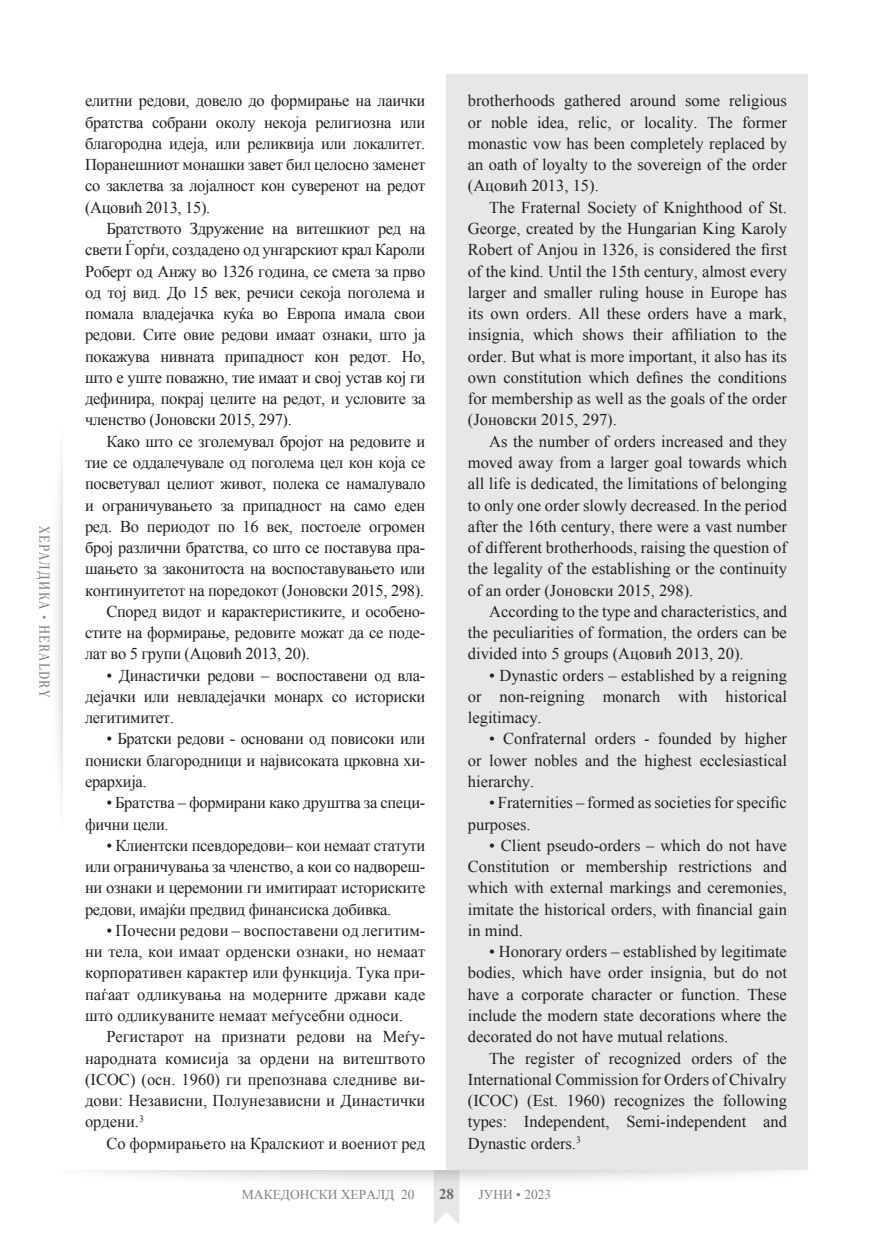
<style>
.page{position:relative;width:872px;height:1255px;background:#fff}
.page>*{position:absolute;margin:0;border:0;box-sizing:border-box;transform-origin:0 0}
._1_ГЛАВЕН_ТЕКСТ{font:16.5px/21.3px "Times New Roman";color:#231f20;text-align:justify}
._1_ГЛАВЕН_ТЕКСТ-2{font:16.5px/21.3px "Times New Roman";letter-spacing:-.02em;color:#231f20}
.t1{font:700 15px "Times New Roman";color:#6c6d70}
.t2{font:13.5px "Times New Roman";color:#808285}
.t3{font:13.5px "Skola Serif Cn";letter-spacing:.1em;color:#808285}
</style>
<div class="page">
<img style="left:90px;top:1170px;width:692px;height:54px">
<div style="left:446px;top:74px;width:362px;height:1095px;background:#e6e7e9"></div>
<p class="t3" style="left:53px;top:526px;width:173px;rotate:90deg">ХЕРАЛДИКА • HERALDRY</p>
<p class="_1_ГЛАВЕН_ТЕКСТ" style="left:85px;top:90px;width:342px">елитни редови, довело до формирање на лаички братства собрани околу некоја религиозна или благородна идеја, или реликвија или локалитет.<br>Поранешниот монашки завет бил целосно заменет со заклетва за лојалност кон суверенот на редот (Ацовиħ 2013, 15).</p>
<p class="_1_ГЛАВЕН_ТЕКСТ" style="left:85px;top:217px;width:342px;text-indent:21px">Братството Здружение на витешкиот ред на свети Ѓорѓи, создадено од унгарскиот крал Кароли Роберт од Анжу во 1326 година, се смета за прво од тој вид. До 15 век, речиси секоја поголема и помала владејачка куќа во Европа имала свои редови. Сите овие редови имаат ознаки, што ја покажува нивната припадност кон редот. Но, што е уште поважно, тие имаат и свој устав кој ги дефинира, покрај целите на редот, и условите за членство (Јоновски 2015, 297).</p>
<p class="_1_ГЛАВЕН_ТЕКСТ" style="left:85px;top:430px;width:342px;text-indent:21px">Како што се зголемувал бројот на редовите и тие се оддалечувале од поголема цел кон која се посветувал целиот живот, полека се намалувало и ограничувањето за припадност на само еден ред. Во периодот по 16 век, постоеле огромен број различни братства, со што се поставува пра&shy;шањето за законитоста на воспоставувањето или континуитетот на поредокот (Јоновски 2015, 298).</p>
<p class="_1_ГЛАВЕН_ТЕКСТ" style="left:85px;top:600px;width:342px;text-indent:21px">Според видот и карактеристиките, и особено&shy;стите на формирање, редовите можат да се поде&shy;лат во 5 групи (Ацовиħ 2013, 20).</p>
<p class="_1_ГЛАВЕН_ТЕКСТ" style="left:85px;top:664px;width:342px;text-indent:21px">• Династички редови – воспоставени од вла&shy;дејачки или невладејачки монарх со историски легитимитет.</p>
<p class="_1_ГЛАВЕН_ТЕКСТ" style="left:85px;top:728px;width:342px;text-indent:21px">• Братски редови - основани од повисоки или пониски благородници и највисоката црковна хи&shy;ерархија.</p>
<p class="_1_ГЛАВЕН_ТЕКСТ-2" style="left:85px;top:791px;width:342px;text-indent:21px">• Братства – формирани како друштва за специ&shy;фични цели.</p>
<p class="_1_ГЛАВЕН_ТЕКСТ" style="left:85px;top:834px;width:342px;text-indent:21px">• Клиентски псевдоредови– кои немаат статути или ограничувања за членство, а кои со надвореш&shy;ни ознаки и церемонии ги имитираат историските редови, имајќи предвид финансиска добивка.</p>
<p class="_1_ГЛАВЕН_ТЕКСТ" style="left:85px;top:919px;width:342px;text-indent:21px">• Почесни редови – воспоставени од легитим&shy;ни тела, кои имаат орденски ознаки, но немаат корпоративен карактер или функција. Тука при&shy;паѓаат одликувања на модерните држави каде што одликуваните немаат меѓусебни односи.</p>
<p class="_1_ГЛАВЕН_ТЕКСТ" style="left:85px;top:1025px;width:342px;text-indent:21px">Регистарот на признати редови на Меѓу&shy;народната комисија за ордени на витештвото (ICOC) (осн. 1960) ги препознава следниве ви&shy;дови: Независни, Полунезависни и Династички ордени.<sup>3</sup></p>
<p class="_1_ГЛАВЕН_ТЕКСТ" style="left:106px;top:1132px;width:320px">Со формирањето на Кралскиот и воениот ред</p>
<p class="_1_ГЛАВЕН_ТЕКСТ" style="left:468px;top:90px;width:320px">brotherhoods gathered around some religious or noble idea, relic, or locality. The former monastic vow has been completely replaced by an oath of loyalty to the sovereign of the order (Ацовиħ 2013, 15).</p>
<p class="_1_ГЛАВЕН_ТЕКСТ" style="left:468px;top:196px;width:320px;text-indent:21px">The Fraternal Society of Knighthood of St.<br>George, created by the Hungarian King Karoly Robert of Anjou in 1326, is considered the first of the kind. Until the 15th century, almost every larger and smaller ruling house in Europe has its own orders. All these orders have a mark, insignia, which shows their affiliation to the order. But what is more important, it also has its own constitution which defines the conditions for membership as well as the goals of the order (Јоновски 2015, 297).</p>
<p class="_1_ГЛАВЕН_ТЕКСТ" style="left:468px;top:430px;width:320px;text-indent:21px">As the number of orders increased and they moved away from a larger goal towards which all life is dedicated, the limitations of belonging to only one order slowly decreased. In the period after the 16th century, there were a vast number of different brotherhoods, raising the question of the legality of the establishing or the continuity of an order (Јоновски 2015, 298).</p>
<p class="_1_ГЛАВЕН_ТЕКСТ" style="left:468px;top:600px;width:320px;text-indent:21px">According to the type and characteristics, and the peculiarities of formation, the orders can be divided into 5 groups (Ацовиħ 2013, 20).</p>
<p class="_1_ГЛАВЕН_ТЕКСТ" style="left:468px;top:664px;width:320px;text-indent:21px">• Dynastic orders – established by a reigning or non-reigning monarch with historical legitimacy.</p>
<p class="_1_ГЛАВЕН_ТЕКСТ" style="left:468px;top:728px;width:320px;text-indent:21px">• Confraternal orders - founded by higher or lower nobles and the highest ecclesiastical hierarchy.</p>
<p class="_1_ГЛАВЕН_ТЕКСТ" style="left:468px;top:791px;width:320px;text-indent:21px">• Fraternities – formed as societies for specific purposes.</p>
<p class="_1_ГЛАВЕН_ТЕКСТ" style="left:468px;top:834px;width:320px;text-indent:21px">• Client pseudo-orders – which do not have Constitution or membership restrictions and which with external markings and ceremonies, imitate the historical orders, with financial gain in mind.</p>
<p class="_1_ГЛАВЕН_ТЕКСТ" style="left:468px;top:940px;width:320px;text-indent:21px">• Honorary orders – established by legitimate bodies, which have order insignia, but do not have a corporate character or function. These include the modern state decorations where the decorated do not have mutual relations.</p>
<p class="_1_ГЛАВЕН_ТЕКСТ" style="left:468px;top:1047px;width:320px;text-indent:21px">The register of recognized orders of the International Commission for Orders of Chivalry (ICOC) (Est. 1960) recognizes the following types: Independent, Semi-independent and Dynastic orders.<sup>3</sup></p>
<p class="t2" style="left:242px;top:1184px;width:174px">МАКЕДОНСКИ ХЕРАЛД 20</p>
<p class="t1" style="left:439px;top:1183px;width:16px">28</p>
<p class="t2" style="left:478px;top:1184px;width:74px">ЈУНИ • 2023</p>
</div>
